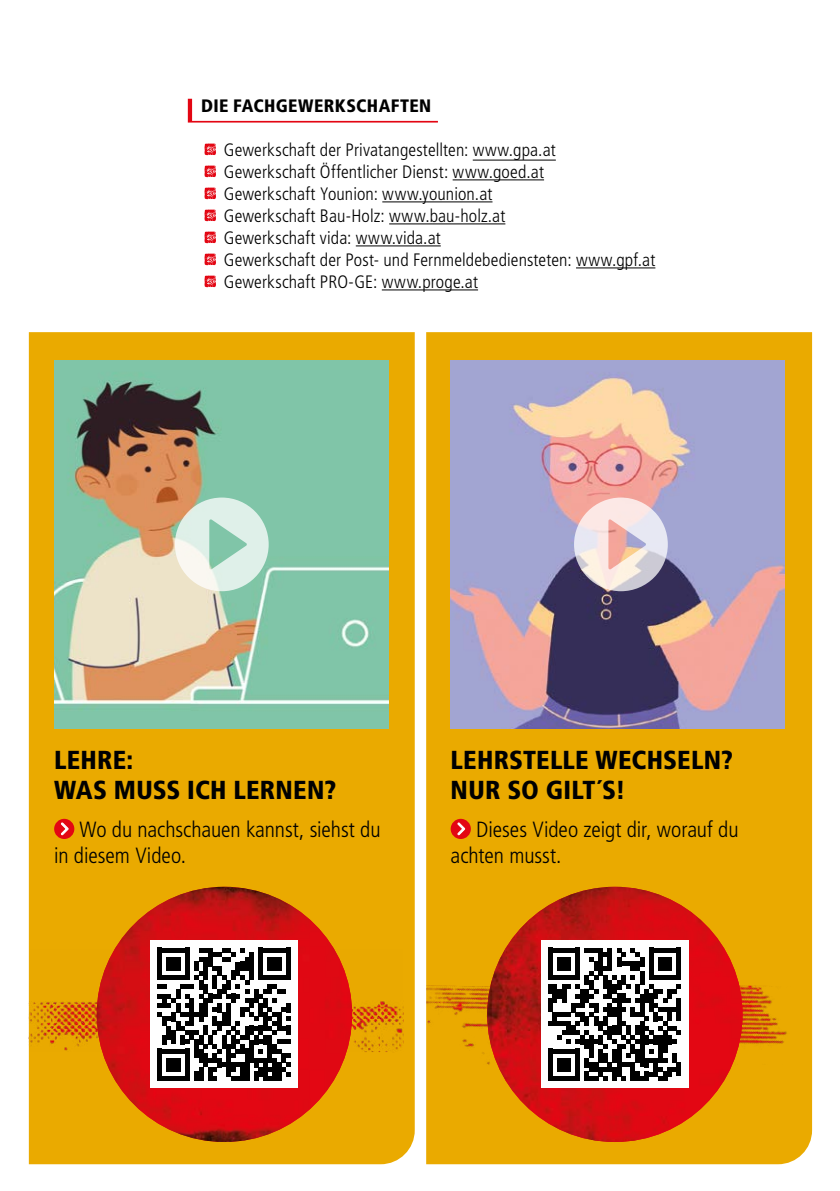
<style>
.page{position:relative;width:840px;height:1191px;background:#fff}
.page>*{position:absolute;margin:0;border:0;box-sizing:border-box;transform-origin:0 0}
.t1{font:84px "Veneer Three";color:#e30613;scale:1.15 1}
.t2{font:900 condensed 26px/30px "Frutiger LT Std";letter-spacing:.005em;color:#000}
.t3{font:300 condensed 22px/26px "Frutiger LT Std";letter-spacing:-.005em;color:#000}
.t4{font:300 condensed 18px "Frutiger LT Std";letter-spacing:.01em;color:#000}
.Überschrift_Ebene_3{font:900 condensed 18px "Frutiger LT Std";letter-spacing:.025em;color:#000}
</style>
<div class="page">
<hr style="left:472px;top:160px;width:83px;height:1px;background:#000">
<hr style="left:452px;top:179px;width:91px;height:1px;background:#000">
<hr style="left:382px;top:201px;width:110px;height:1px;background:#000">
<hr style="left:389px;top:223px;width:116px;height:1px;background:#000">
<hr style="left:355px;top:245px;width:85px;height:1px;background:#000">
<hr style="left:575px;top:267px;width:80px;height:1px;background:#000">
<hr style="left:381px;top:289px;width:97px;height:1px;background:#000">
<svg style="left:188px;top:99px;width:249px;height:24px"></svg>
<div style="left:29px;top:332px;width:385px;height:832px;background:#eaaa00"></div>
<div style="left:426px;top:332px;width:385px;height:832px;background:#eaaa00"></div>
<img style="left:334px;top:948px;width:69px;height:104px">
<img style="left:28px;top:948px;width:87px;height:104px">
<img style="left:733px;top:985px;width:64px;height:80px">
<img style="left:426px;top:985px;width:64px;height:80px">
<div style="left:54px;top:819px;width:20px;height:20px;background:#e30613;border-radius:50%"></div>
<svg style="left:61px;top:822px;width:8px;height:13px"></svg>
<img style="left:97px;top:886px;width:255px;height:256px;border-radius:128px">
<div style="left:150px;top:940px;width:148px;height:148px;background:#fff"></div>
<svg style="left:157px;top:948px;width:133px;height:133px"></svg>
<div style="left:450px;top:819px;width:20px;height:20px;background:#e30613;border-radius:50%"></div>
<svg style="left:457px;top:822px;width:8px;height:13px"></svg>
<img style="left:487px;top:886px;width:255px;height:256px;border-radius:128px">
<div style="left:540px;top:940px;width:148px;height:148px;background:#fff"></div>
<svg style="left:548px;top:948px;width:132px;height:133px"></svg>
<hr style="left:676px;top:1062px;width:4px;height:14px;background:#000">
<img style="left:55px;top:360px;width:333px;height:368px">
<svg style="left:175px;top:497px;width:93px;height:94px;background:#cde2d3"></svg>
<img style="left:450px;top:360px;width:334px;height:368px">
<svg style="left:573px;top:497px;width:94px;height:94px;background:#d7c3c8"></svg>
<h3 class="Überschrift_Ebene_3" style="left:201px;top:95px;width:231px">DIE FACHGEWERKSCHAFTEN</h3>
<p class="t1" style="left:201px;top:74px;width:17px">.</p>
<p class="t4" style="left:224px;top:140px;width:333px">Gewerkschaft der Privatangestellten: www.gpa.at</p>
<p class="t1" style="left:201px;top:96px;width:17px">.</p>
<p class="t4" style="left:224px;top:162px;width:321px">Gewerkschaft Öffentlicher Dienst: www.goed.at</p>
<p class="t1" style="left:201px;top:118px;width:17px">.</p>
<p class="t4" style="left:224px;top:184px;width:270px">Gewerkschaft Younion: www.younion.at</p>
<p class="t1" style="left:201px;top:140px;width:17px">.</p>
<p class="t4" style="left:224px;top:206px;width:283px">Gewerkschaft Bau-Holz: www.bau-holz.at</p>
<p class="t1" style="left:201px;top:162px;width:17px">.</p>
<p class="t4" style="left:224px;top:228px;width:218px">Gewerkschaft vida: www.vida.at</p>
<p class="t1" style="left:201px;top:184px;width:17px">.</p>
<p class="t4" style="left:224px;top:250px;width:433px">Gewerkschaft der Post- und Fernmeldebediensteten: www.gpf.at</p>
<p class="t1" style="left:201px;top:206px;width:17px">.</p>
<p class="t4" style="left:224px;top:272px;width:255px">Gewerkschaft PRO-GE: www.proge.at</p>
<p class="t2" style="left:54px;top:745px;width:283px">LEHRE:<br>WAS MUSS ICH LERNEN?</p>
<p class="t3" style="left:54px;top:816px;width:328px;text-indent:25px">Wo du nachschauen kannst, siehst du in diesem Video.</p>
<p class="t2" style="left:450px;top:745px;width:283px">LEHRSTELLE WECHSELN?<br>NUR SO GILT´S!</p>
<p class="t3" style="left:450px;top:816px;width:289px;text-indent:25px">Dieses Video zeigt dir, worauf du achten musst.</p>
</div>
